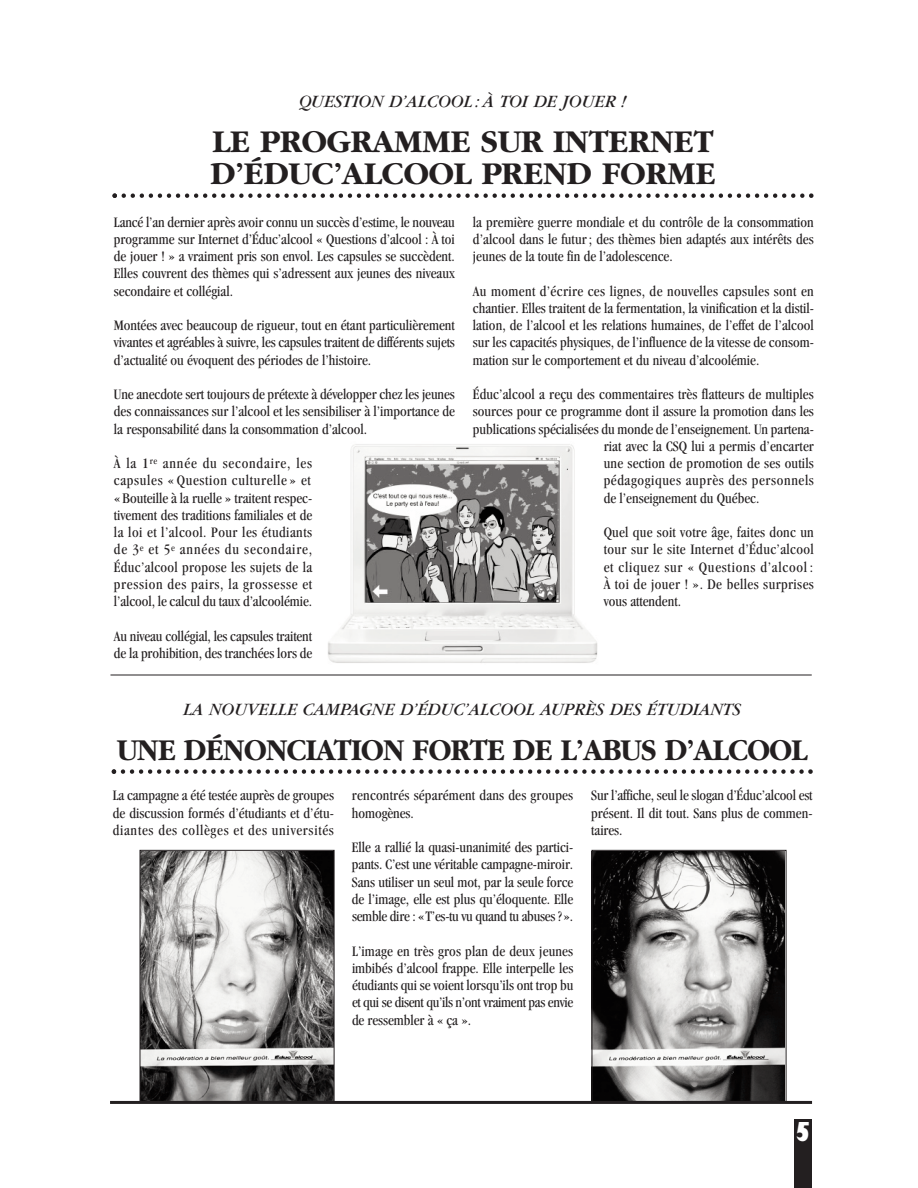
<style>
.page{position:relative;width:918px;height:1188px;background:#fff}
.page>*{position:absolute;margin:0;border:0;box-sizing:border-box;transform-origin:0 0}
.t1{font:700 33px/31.5px "Garamond";color:#231f20}
.t2{font:700 31.5px "Garamond";letter-spacing:-.015em;color:#231f20;scale:.94 1}
.t3{font:800 condensed 25.5px "Gill Sans";color:#fff}
.t4{font:italic 18px "Garamond";color:#231f20}
.t5{font:condensed 15px/17.2px "Garamond";color:#231f20;text-align:justify}
.t6{font:condensed 15px "Garamond";letter-spacing:.04em;color:#231f20}
</style>
<div class="page">
<div style="left:794px;top:1119px;width:18px;height:69px;background:#231f20"></div>
<svg style="left:112px;top:193px;width:702px;height:5px"></svg>
<img style="left:328px;top:444px;width:270px;height:219px">
<svg style="left:112px;top:769px;width:701px;height:5px"></svg>
<img style="left:594px;top:852px;width:190px;height:248px">
<div style="left:592px;top:850px;width:194px;height:252px;border:1px solid #231f20"></div>
<img style="left:142px;top:852px;width:190px;height:248px">
<div style="left:140px;top:850px;width:194px;height:252px;border:1px solid #231f20"></div>
<hr style="left:110px;top:1101px;width:702px;height:3px;background:#231f20">
<hr style="left:110px;top:675px;width:702px;height:1px;background:#231f20">
<p class="t4" style="left:299px;top:95px;width:329px">QUESTION D’ALCOOL : À TOI DE JOUER !</p>
<h1 class="t1" style="left:210px;top:125px;width:507px">LE PROGRAMME SUR INTERNET<br>D’ÉDUC’ALCOOL PREND FORME</h1>
<p class="t5" style="left:114px;top:214px;width:342px">Lancé l’an dernier après avoir connu un succès d’estime, le nouveau programme sur Internet d’Éduc’alcool « Questions d’alcool : À toi de jouer ! » a vraiment pris son envol. Les capsules se succèdent.<br>Elles couvrent des thèmes qui s’adressent aux jeunes des niveaux secondaire et collégial.</p>
<p class="t5" style="left:114px;top:318px;width:342px">Montées avec beaucoup de rigueur, tout en étant particulièrement vivantes et agréables à suivre, les capsules traitent de différents sujets d’actualité ou évoquent des périodes de l’histoire.</p>
<p class="t5" style="left:114px;top:387px;width:342px">Une anecdote sert toujours de prétexte à développer chez les jeunes des connaissances sur l’alcool et les sensibiliser à l’importance de la responsabilité dans la consommation d’alcool.</p>
<p class="t5" style="left:114px;top:456px;width:200px">À la 1<sup>re</sup> année du secondaire, les capsules « Question culturelle » et « Bouteille à la ruelle » traitent respec&shy;tivement des traditions familiales et de la loi et l’alcool. Pour les étudiants de 3<sup>e</sup> et 5<sup>e</sup> années du secondaire, Éduc’alcool propose les sujets de la pression des pairs, la grossesse et l’alcool, le calcul du taux d’alcoolémie.</p>
<p class="t5" style="left:114px;top:628px;width:200px">Au niveau collégial, les capsules traitent de la prohibition, des tranchées lors de</p>
<p class="t5" style="left:473px;top:214px;width:342px">la première guerre mondiale et du contrôle de la consommation d’alcool dans le futur; des thèmes bien adaptés aux intérêts des jeunes de la toute fin de l’adolescence.</p>
<p class="t5" style="left:473px;top:283px;width:342px">Au moment d’écrire ces lignes, de nouvelles capsules sont en chantier. Elles traitent de la fermentation, la vinification et la distil&shy;lation, de l’alcool et les relations humaines, de l’effet de l’alcool sur les capacités physiques, de l’influence de la vitesse de consom&shy;mation sur le comportement et du niveau d’alcoolémie.</p>
<p class="t5" style="left:473px;top:387px;width:342px">Éduc’alcool a reçu des commentaires très flatteurs de multiples</p>
<p class="t5" style="left:473px;top:404px;width:342px">sources pour ce programme dont il assure la promotion dans les</p>
<p class="t5" style="left:473px;top:421px;width:342px">publications spécialisées du monde de l’enseignement. Un partena-</p>
<p class="t5" style="left:604px;top:439px;width:212px">riat avec la CSQ lui a permis d’encarter</p>
<p class="t5" style="left:604px;top:456px;width:212px">une section de promotion de ses outils</p>
<p class="t6" style="left:604px;top:475px;width:212px">pédagogiques auprès des personnels</p>
<p class="t5" style="left:604px;top:490px;width:157px">de l’enseignement du Québec.</p>
<p class="t5" style="left:604px;top:525px;width:212px">Quel que soit votre âge, faites donc un tour sur le site Internet d’Éduc’alcool et cliquez sur « Questions d’alcool :<br>À toi de jouer ! ». De belles surprises vous attendent.</p>
<p class="t4" style="left:183px;top:704px;width:559px">LA NOUVELLE CAMPAGNE D’ÉDUC’ALCOOL AUPRÈS DES ÉTUDIANTS</p>
<h2 class="t2" style="left:117px;top:730px;width:736px">UNE DÉNONCIATION FORTE DE L’ABUS D’ALCOOL</h2>
<p class="t5" style="left:113px;top:788px;width:223px">La campagne a été testée auprès de groupes de discussion formés d’étudiants et d’étu&shy;diantes des collèges et des universités</p>
<p class="t5" style="left:352px;top:788px;width:223px">rencontrés séparément dans des groupes homogènes.</p>
<p class="t5" style="left:352px;top:840px;width:223px">Elle a rallié la quasi-unanimité des partici&shy;pants. C’est une véritable campagne-miroir.<br>Sans utiliser un seul mot, par la seule force de l’image, elle est plus qu’éloquente. Elle semble dire : «T’es-tu vu quand tu abuses ?».</p>
<p class="t5" style="left:352px;top:943px;width:223px">L’image en très gros plan de deux jeunes imbibés d’alcool frappe. Elle interpelle les étudiants qui se voient lorsqu’ils ont trop bu et qui se disent qu’ils n’ont vraiment pas envie de ressembler à « ça ».</p>
<p class="t5" style="left:591px;top:788px;width:223px">Sur l’affiche, seul le slogan d’Éduc’alcool est présent. Il dit tout. Sans plus de commen&shy;taires.</p>
<h3 class="t3" style="left:796px;top:1122px;width:16px">5</h3>
</div>
